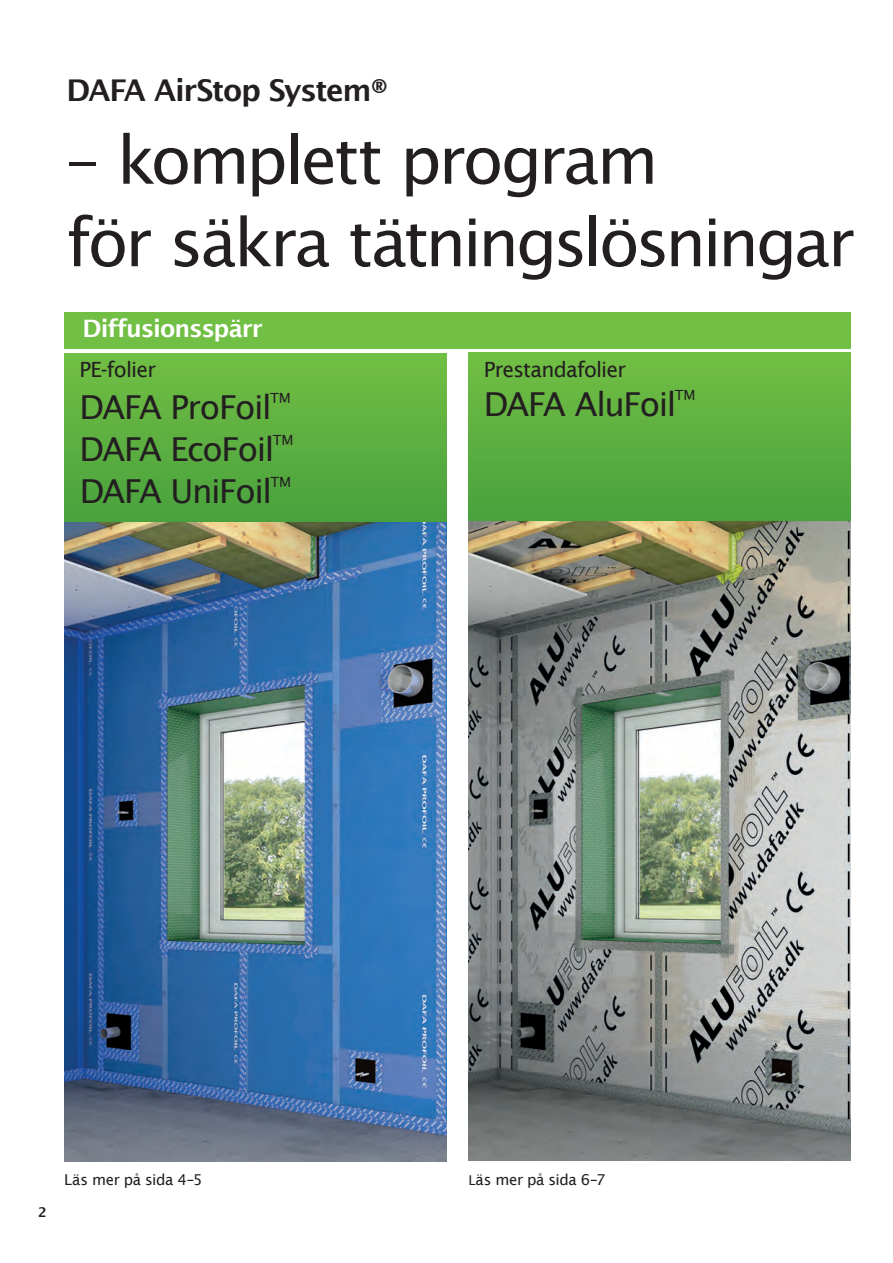
<style>
.page{position:relative;width:893px;height:1263px;background:#fff}
.page>*{position:absolute;margin:0;border:0;box-sizing:border-box;transform-origin:0 0}
._1_Overskrift{font:66px/82.5px "Lucida Sans";letter-spacing:-.045em;color:#231f20}
.Brød{font:33px "Lucida Sans";letter-spacing:-.045em;color:#231f20}
._1_Overskrift-2{font:600 30px "Lucida Sans";letter-spacing:-.045em;color:#231f20}
.Brød-2{font:600 24px "Lucida Sans";letter-spacing:-.04em;color:#fff}
.Brød-3{font:21px "Lucida Sans";letter-spacing:-.035em;color:#231f20}
.Brød-4{font:15px "Lucida Sans";letter-spacing:-.025em;color:#231f20}
.Brød-5{font:13.95px "Lucida Sans";letter-spacing:-.015em;color:#231f20}
.t1{font:600 13.5px "Lucida Sans";color:#231f20}
.s1{font-size:13.5px}
</style>
<div class="page">
<div style="left:64px;top:313px;width:787px;height:36px;background:#71bf44"></div>
<img style="left:64px;top:521px;width:382px;height:640px">
<div style="left:64px;top:354px;width:382px;height:167px;background:linear-gradient(to bottom,#72be44,#49a23d)"></div>
<img style="left:468px;top:520px;width:383px;height:640px">
<div style="left:468px;top:353px;width:383px;height:167px;background:linear-gradient(to bottom,#72be44,#49a23d)"></div>
<p class="_1_Overskrift-2" style="left:66px;top:73px;width:324px">DAFA AirStop System®</p>
<p class="_1_Overskrift" style="left:66px;top:119px;width:790px">– komplett program<br>för säkra tätningslösningar</p>
<p class="Brød-2" style="left:83px;top:315px;width:181px">Diffusionsspärr</p>
<p class="Brød-3" style="left:80px;top:357px;width:78px">PE-folier</p>
<p class="Brød" style="left:80px;top:388px;width:194px">DAFA ProFoil</p>
<p class="Brød-5" style="left:270px;top:390px;width:22px">TM</p>
<p class="Brød" style="left:80px;top:430px;width:196px">DAFA EcoFoil</p>
<p class="Brød-5" style="left:273px;top:432px;width:22px">TM</p>
<p class="Brød" style="left:80px;top:472px;width:194px">DAFA UniFoil</p>
<p class="Brød-5" style="left:270px;top:474px;width:22px">TM</p>
<p class="Brød-3" style="left:484px;top:357px;width:144px">Prestandafolier</p>
<p class="Brød" style="left:484px;top:385px;width:194px">DAFA AluFoil</p>
<p class="Brød-5" style="left:675px;top:387px;width:22px">TM</p>
<p class="t1" style="left:38px;top:1205px;width:10px">2</p>
<p class="Brød-4" style="left:64px;top:1171px;width:140px">Läs mer på sida 4–5</p>
<p class="Brød-4" style="left:468px;top:1171px;width:139px"><span class="s1">L</span>äs mer på sida 6–7</p>
</div>
